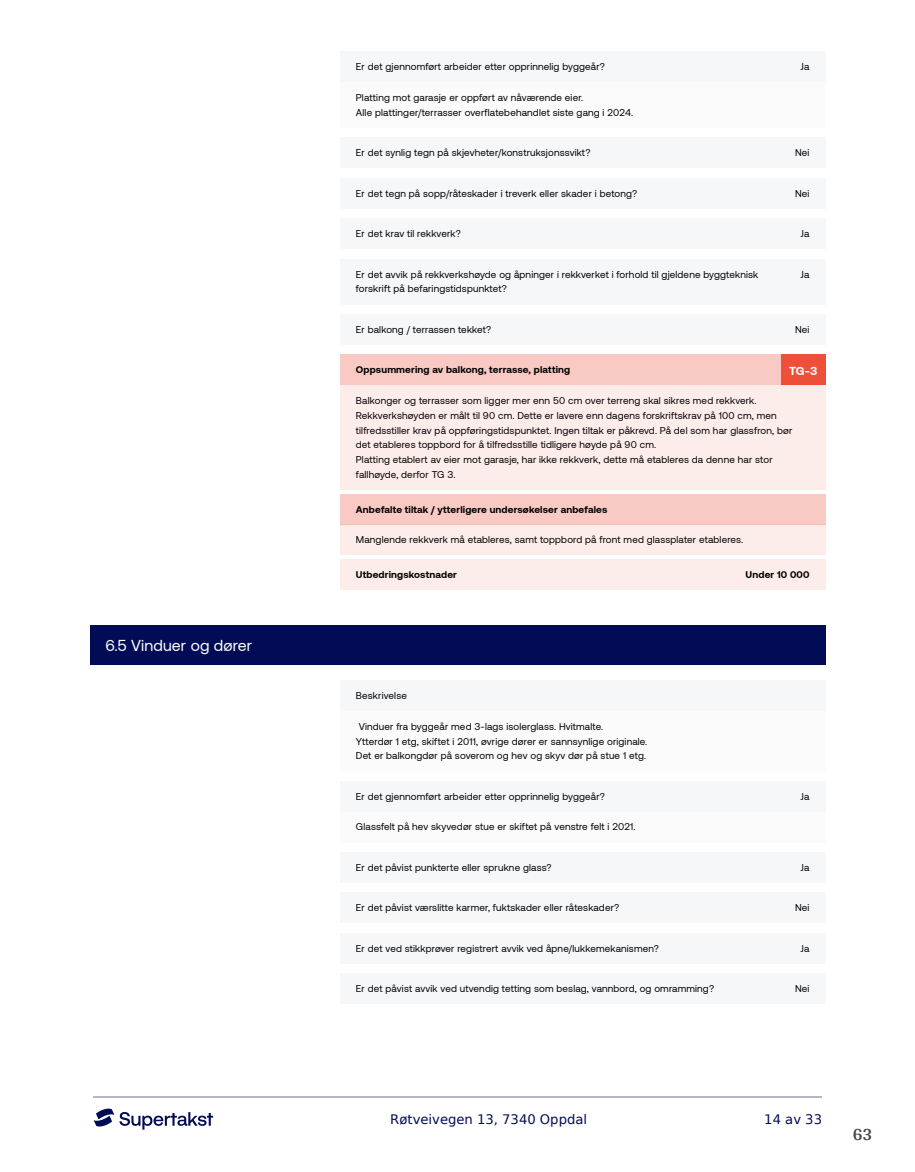
<style>
.page{position:relative;width:915px;height:1172px;background:#fff}
.page>*{position:absolute;margin:0;border:0;box-sizing:border-box;transform-origin:0 0}
.t1{font:700 18px "Arya";color:#414749}
.t2{font:15.75px "Aeonik";letter-spacing:.01em;color:#fff}
.t3{font:13.2px "DejaVu Sans";color:#020c56}
.t4{font:700 11.85px "Aeonik";color:#fff}
.t5{font:9.9px/14.9px "Aeonik";letter-spacing:.015em;color:#000}
.t6{font:700 9.9px "Aeonik";letter-spacing:.015em;color:#000}
</style>
<div class="page">
<hr style="left:93px;top:1097px;width:728px;height:1px;background:#b2b5cb">
<svg style="left:94px;top:1108px;width:119px;height:21px"></svg>
<div style="left:89px;top:625px;width:736px;height:40px;background:#020c56"></div>
<div style="left:340px;top:82px;width:485px;height:46px;background:#f5f7f8"></div>
<div style="left:340px;top:385px;width:485px;height:105px;background:#fdedea"></div>
<div style="left:340px;top:524px;width:485px;height:31px;background:#fdedea"></div>
<div style="left:340px;top:711px;width:485px;height:60px;background:#f5f7f8"></div>
<div style="left:340px;top:812px;width:485px;height:30px;background:#f5f7f8"></div>
<div style="left:340px;top:52px;width:485px;height:30px;background:#f5f7f8"></div>
<div style="left:340px;top:137px;width:485px;height:31px;background:#f5f7f8"></div>
<div style="left:340px;top:178px;width:485px;height:31px;background:#f5f7f8"></div>
<div style="left:340px;top:218px;width:485px;height:31px;background:#f5f7f8"></div>
<div style="left:340px;top:259px;width:485px;height:45px;background:#f5f7f8"></div>
<div style="left:340px;top:314px;width:485px;height:31px;background:#f5f7f8"></div>
<div style="left:340px;top:355px;width:485px;height:30px;background:#f9c9c3"></div>
<div style="left:780px;top:355px;width:45px;height:30px;background:#ed4f39"></div>
<div style="left:340px;top:494px;width:485px;height:30px;background:#f9c9c3"></div>
<div style="left:340px;top:559px;width:485px;height:31px;background:#fdedea"></div>
<div style="left:340px;top:680px;width:485px;height:31px;background:#f5f7f8"></div>
<div style="left:340px;top:781px;width:485px;height:31px;background:#f5f7f8"></div>
<div style="left:340px;top:852px;width:485px;height:31px;background:#f5f7f8"></div>
<div style="left:340px;top:893px;width:485px;height:30px;background:#f5f7f8"></div>
<div style="left:340px;top:933px;width:485px;height:31px;background:#f5f7f8"></div>
<div style="left:340px;top:973px;width:485px;height:31px;background:#f5f7f8"></div>
<h2 class="t2" style="left:105px;top:637px;width:148px">6.5 Vinduer og dører</h2>
<p class="t5" style="left:356px;top:60px;width:250px">Er det gjennomført arbeider etter opprinnelig byggeår?</p>
<p class="t5" style="left:800px;top:60px;width:10px">Ja</p>
<p class="t5" style="left:356px;top:90px;width:279px">Platting mot garasje er oppført av nåværende eier.<br>Alle plattinger/terrasser overflatebehandlet siste gang i 2024.</p>
<p class="t5" style="left:356px;top:145px;width:236px">Er det synlig tegn på skjevheter/konstruksjonssvikt?</p>
<p class="t5" style="left:794px;top:145px;width:16px">Nei</p>
<p class="t5" style="left:356px;top:186px;width:283px">Er det tegn på sopp/råteskader i treverk eller skader i betong?</p>
<p class="t5" style="left:794px;top:186px;width:16px">Nei</p>
<p class="t5" style="left:356px;top:226px;width:106px">Er det krav til rekkverk?</p>
<p class="t5" style="left:800px;top:226px;width:10px">Ja</p>
<p class="t5" style="left:356px;top:267px;width:404px">Er det avvik på rekkverkshøyde og åpninger i rekkverket i forhold til gjeldene byggteknisk forskrift på befaringstidspunktet?</p>
<p class="t5" style="left:800px;top:267px;width:10px">Ja</p>
<p class="t5" style="left:356px;top:322px;width:137px">Er balkong / terrassen tekket?</p>
<p class="t5" style="left:794px;top:322px;width:16px">Nei</p>
<p class="t6" style="left:356px;top:364px;width:216px">Oppsummering av balkong, terrasse, platting</p>
<p class="t4" style="left:789px;top:364px;width:30px">TG-3</p>
<p class="t5" style="left:356px;top:393px;width:437px">Balkonger og terrasser som ligger mer enn 50 cm over terreng skal sikres med rekkverk.<br>Rekkverkshøyden er målt til 90 cm. Dette er lavere enn dagens forskriftskrav på 100 cm, men tilfredsstiller krav på oppføringstidspunktet. Ingen tiltak er påkrevd. På del som har glassfron, bør det etableres toppbord for å tilfredsstille tidligere høyde på 90 cm.<br>Platting etablert av eier mot garasje, har ikke rekkverk, dette må etableres da denne har stor fallhøyde, derfor TG 3.</p>
<p class="t6" style="left:356px;top:503px;width:253px">Anbefalte tiltak / ytterligere undersøkelser anbefales</p>
<p class="t5" style="left:356px;top:532px;width:388px">Manglende rekkverk må etableres, samt toppbord på front med glassplater etableres.</p>
<p class="t6" style="left:356px;top:569px;width:102px">Utbedringskostnader</p>
<p class="t6" style="left:745px;top:569px;width:65px">Under 10 000</p>
<p class="t5" style="left:356px;top:688px;width:53px">Beskrivelse</p>
<p class="t5" style="left:356px;top:719px;width:293px">Vinduer fra byggeår med 3-lags isolerglass. Hvitmalte.<br>Ytterdør 1 etg, skiftet i 2011, øvrige dører er sannsynlige originale.<br>Det er balkongdør på soverom og hev og skyv dør på stue 1 etg.</p>
<p class="t5" style="left:356px;top:789px;width:250px">Er det gjennomført arbeider etter opprinnelig byggeår?</p>
<p class="t5" style="left:800px;top:789px;width:10px">Ja</p>
<p class="t5" style="left:356px;top:820px;width:281px">Glassfelt på hev skyvedør stue er skiftet på venstre felt i 2021.</p>
<p class="t5" style="left:356px;top:860px;width:197px">Er det påvist punkterte eller sprukne glass?</p>
<p class="t5" style="left:800px;top:860px;width:10px">Ja</p>
<p class="t5" style="left:356px;top:900px;width:265px">Er det påvist værslitte karmer, fuktskader eller råteskader?</p>
<p class="t5" style="left:794px;top:900px;width:16px">Nei</p>
<p class="t5" style="left:356px;top:941px;width:304px">Er det ved stikkprøver registrert avvik ved åpne/lukkemekanismen?</p>
<p class="t5" style="left:800px;top:941px;width:10px">Ja</p>
<p class="t5" style="left:356px;top:981px;width:359px">Er det påvist avvik ved utvendig tetting som beslag, vannbord, og omramming?</p>
<p class="t5" style="left:794px;top:981px;width:16px">Nei</p>
<h3 class="t3" style="left:390px;top:1108px;width:198px">Røtveivegen 13, 7340 Oppdal</h3>
<h3 class="t3" style="left:764px;top:1108px;width:59px">14 av 33</h3>
<h1 class="t1" style="left:852px;top:1123px;width:21px">63</h1>
</div>
